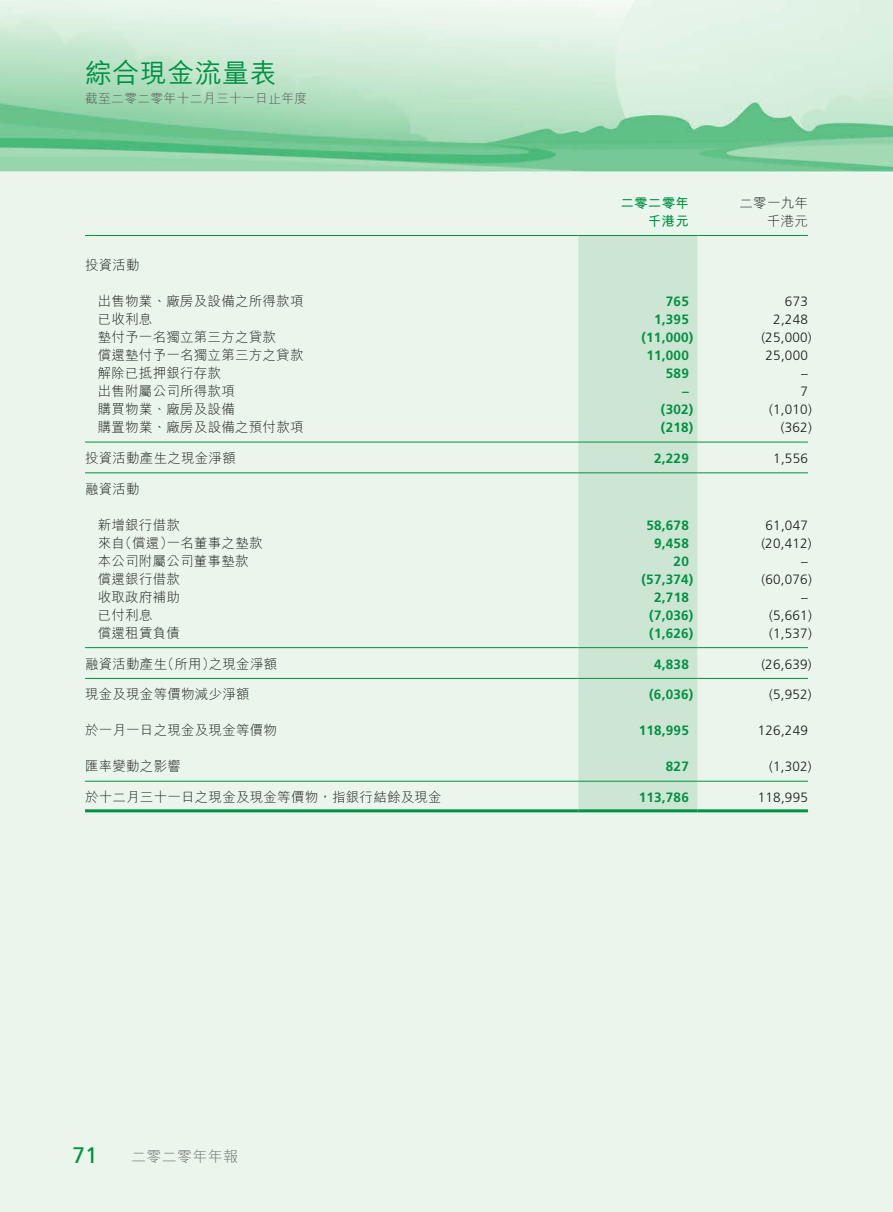
<style>
.page{position:relative;width:893px;height:1212px;background:#fff}
.page>*{position:absolute;margin:0;border:0;box-sizing:border-box;transform-origin:0 0}
.t1{font:500 27px "M Hei HK";letter-spacing:.015em;color:#009143}
.t2{font:22.5px "Frutiger LT Std";color:#009143}
.t3{font:300 15px "M Hei HK";letter-spacing:.02em;color:#6f6f6f}
.t4{font:300 13.5px "M Hei HK";letter-spacing:.015em;color:#1c1c1b}
.t5{font:300 13.5px "Frutiger LT Std";letter-spacing:.015em;color:#1c1c1b}
.t6{font:700 13.5px "Frutiger LT Std";letter-spacing:.015em;color:#009143}
.t7{font:700 13.5px "M Hei HK";letter-spacing:.015em;color:#009143}
.t8{font:300 12.75px "M Hei HK";letter-spacing:.025em;color:#575756}
</style>
<div class="page">
<img style="left:0;top:0;width:893px;height:1212px">
<div style="left:578px;top:236px;width:119px;height:573px;background:#cde6d3"></div>
<hr style="left:85px;top:235px;width:493px;height:1px;background:#009143">
<hr style="left:578px;top:235px;width:119px;height:1px;background:#009143">
<hr style="left:697px;top:235px;width:111px;height:1px;background:#009143">
<hr style="left:85px;top:442px;width:493px;height:1px;background:#009143">
<hr style="left:578px;top:442px;width:119px;height:1px;background:#009143">
<hr style="left:697px;top:442px;width:111px;height:1px;background:#009143">
<hr style="left:85px;top:472px;width:493px;height:1px;background:#009143">
<hr style="left:578px;top:472px;width:119px;height:1px;background:#009143">
<hr style="left:697px;top:472px;width:111px;height:1px;background:#009143">
<hr style="left:85px;top:647px;width:493px;height:1px;background:#009143">
<hr style="left:578px;top:647px;width:119px;height:1px;background:#009143">
<hr style="left:697px;top:647px;width:111px;height:1px;background:#009143">
<hr style="left:85px;top:678px;width:493px;height:1px;background:#009143">
<hr style="left:578px;top:678px;width:119px;height:1px;background:#009143">
<hr style="left:697px;top:678px;width:111px;height:1px;background:#009143">
<hr style="left:85px;top:781px;width:493px;height:1px;background:#009143">
<hr style="left:578px;top:781px;width:119px;height:1px;background:#009143">
<hr style="left:697px;top:781px;width:111px;height:1px;background:#009143">
<hr style="left:85px;top:809px;width:493px;height:3px;background:#009143">
<hr style="left:578px;top:809px;width:119px;height:3px;background:#009143">
<hr style="left:697px;top:809px;width:111px;height:3px;background:#009143">
<h1 class="t1" style="left:85px;top:53px;width:193px">綜合現金流量表</h1>
<p class="t8" style="left:85px;top:89px;width:224px">截至二零二零年十二月三十一日止年度</p>
<p class="t7" style="left:620px;top:193px;width:70px">二零二零年</p>
<p class="t4" style="left:739px;top:193px;width:70px">二零一九年</p>
<p class="t7" style="left:648px;top:211px;width:42px">千港元</p>
<p class="t4" style="left:767px;top:211px;width:42px">千港元</p>
<p class="t4" style="left:85px;top:256px;width:56px">投資活動</p>
<p class="t4" style="left:98px;top:292px;width:207px">出售物業、廠房及設備之所得款項</p>
<p class="t6" style="left:666px;top:294px;width:24px">765</p>
<p class="t5" style="left:785px;top:294px;width:24px">673</p>
<p class="t4" style="left:98px;top:310px;width:56px">已收利息</p>
<p class="t6" style="left:654px;top:312px;width:36px">1,395</p>
<p class="t5" style="left:773px;top:312px;width:36px">2,248</p>
<p class="t4" style="left:98px;top:328px;width:180px">墊付予一名獨立第三方之貸款</p>
<p class="t6" style="left:641px;top:330px;width:53px">)11,000(</p>
<p class="t5" style="left:761px;top:330px;width:52px">)25,000(</p>
<p class="t4" style="left:98px;top:346px;width:207px">償還墊付予一名獨立第三方之貸款</p>
<p class="t6" style="left:646px;top:348px;width:44px">11,000</p>
<p class="t5" style="left:765px;top:348px;width:44px">25,000</p>
<p class="t4" style="left:98px;top:364px;width:125px">解除已抵押銀行存款</p>
<p class="t6" style="left:666px;top:366px;width:24px">589</p>
<p class="t5" style="left:801px;top:366px;width:8px">–</p>
<p class="t4" style="left:98px;top:382px;width:139px">出售附屬公司所得款項</p>
<p class="t6" style="left:682px;top:384px;width:8px">–</p>
<p class="t5" style="left:800px;top:384px;width:9px">7</p>
<p class="t4" style="left:98px;top:400px;width:139px">購買物業、廠房及設備</p>
<p class="t6" style="left:661px;top:401px;width:34px">)302(</p>
<p class="t5" style="left:769px;top:402px;width:44px">)1,010(</p>
<p class="t4" style="left:98px;top:418px;width:207px">購置物業、廠房及設備之預付款項</p>
<p class="t6" style="left:661px;top:419px;width:34px">)218(</p>
<p class="t5" style="left:781px;top:420px;width:32px">)362(</p>
<p class="t4" style="left:85px;top:448px;width:152px">投資活動產生之現金淨額</p>
<p class="t4" style="left:85px;top:479px;width:56px">融資活動</p>
<p class="t6" style="left:654px;top:450px;width:36px">2,229</p>
<p class="t5" style="left:773px;top:451px;width:36px">1,556</p>
<p class="t4" style="left:98px;top:515px;width:84px">新增銀行借款</p>
<p class="t6" style="left:646px;top:517px;width:44px">58,678</p>
<p class="t5" style="left:765px;top:517px;width:44px">61,047</p>
<p class="t4" style="left:119px;top:533px;width:56px">（償還）</p>
<p class="t4" style="left:167px;top:533px;width:97px">一名董事之墊款</p>
<p class="t4" style="left:98px;top:533px;width:29px">來自</p>
<p class="t6" style="left:654px;top:535px;width:36px">9,458</p>
<p class="t5" style="left:761px;top:535px;width:52px">)20,412(</p>
<p class="t4" style="left:98px;top:551px;width:152px">本公司附屬公司董事墊款</p>
<p class="t6" style="left:674px;top:553px;width:17px">20</p>
<p class="t5" style="left:801px;top:553px;width:8px">–</p>
<p class="t4" style="left:98px;top:569px;width:84px">償還銀行借款</p>
<p class="t6" style="left:641px;top:571px;width:53px">)57,374(</p>
<p class="t5" style="left:761px;top:571px;width:52px">)60,076(</p>
<p class="t4" style="left:98px;top:587px;width:84px">收取政府補助</p>
<p class="t6" style="left:654px;top:589px;width:36px">2,718</p>
<p class="t5" style="left:801px;top:589px;width:8px">–</p>
<p class="t4" style="left:98px;top:605px;width:56px">已付利息</p>
<p class="t6" style="left:649px;top:607px;width:46px">)7,036(</p>
<p class="t5" style="left:769px;top:607px;width:44px">)5,661(</p>
<p class="t4" style="left:98px;top:623px;width:84px">償還租賃負債</p>
<p class="t6" style="left:649px;top:625px;width:46px">)1,626(</p>
<p class="t5" style="left:769px;top:625px;width:44px">)1,537(</p>
<p class="t4" style="left:161px;top:654px;width:56px">（所用）</p>
<p class="t4" style="left:85px;top:654px;width:84px">融資活動產生</p>
<p class="t4" style="left:209px;top:654px;width:70px">之現金淨額</p>
<p class="t6" style="left:654px;top:656px;width:36px">4,838</p>
<p class="t5" style="left:761px;top:656px;width:52px">)26,639(</p>
<p class="t4" style="left:85px;top:685px;width:166px">現金及現金等價物減少淨額</p>
<p class="t6" style="left:649px;top:687px;width:46px">)6,036(</p>
<p class="t5" style="left:769px;top:687px;width:44px">)5,952(</p>
<p class="t4" style="left:85px;top:721px;width:193px">於一月一日之現金及現金等價物</p>
<p class="t6" style="left:639px;top:723px;width:52px">118,995</p>
<p class="t5" style="left:758px;top:723px;width:52px">126,249</p>
<p class="t4" style="left:85px;top:757px;width:97px">匯率變動之影響</p>
<p class="t6" style="left:666px;top:759px;width:24px">827</p>
<p class="t5" style="left:769px;top:759px;width:44px">)1,302(</p>
<p class="t4" style="left:85px;top:788px;width:358px">於十二月三十一日之現金及現金等價物，指銀行結餘及現金</p>
<p class="t6" style="left:639px;top:789px;width:52px">113,786</p>
<p class="t5" style="left:758px;top:790px;width:52px">118,995</p>
<h2 class="t2" style="left:73px;top:1142px;width:27px">71</h2>
<p class="t3" style="left:131px;top:1145px;width:108px">二零二零年年報</p>
</div>
